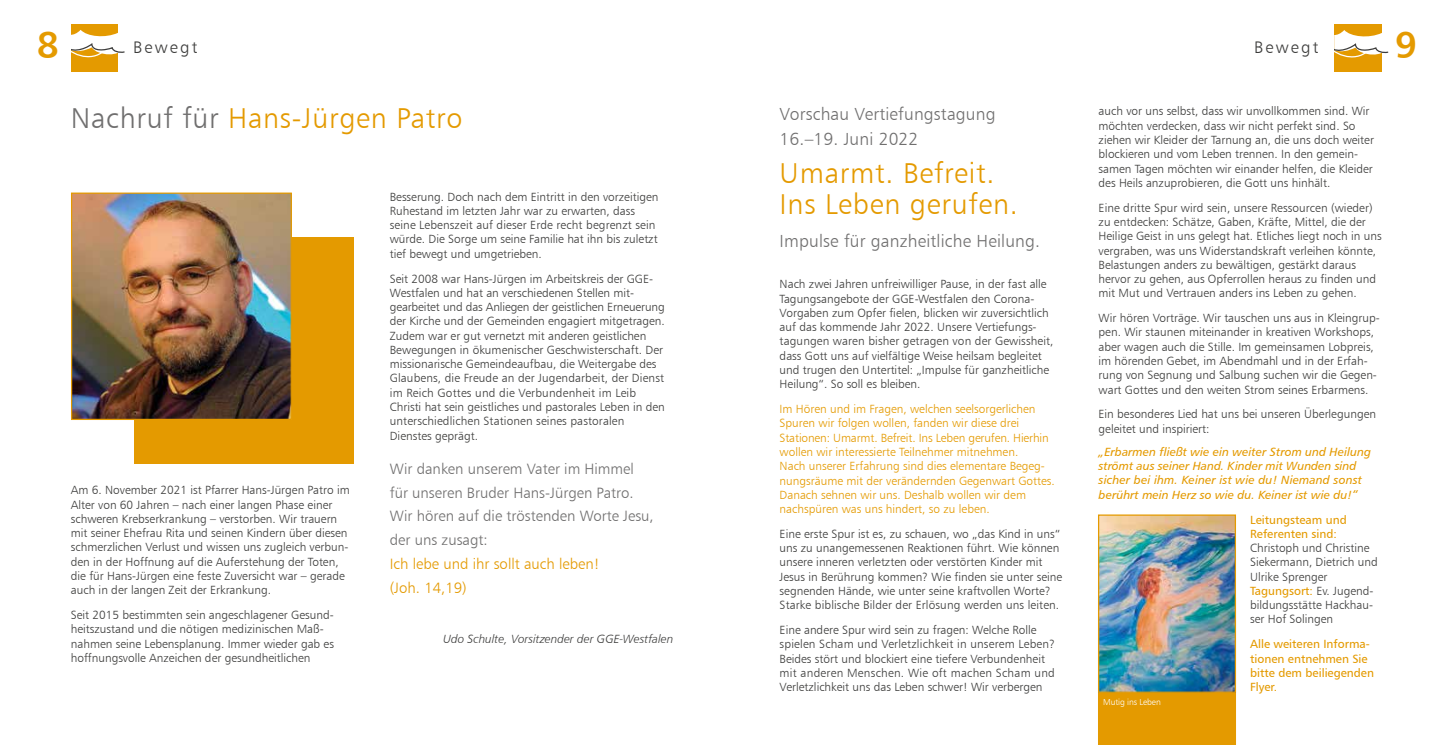
<style>
.page{position:relative;width:1453px;height:745px;background:#fff}
.page>*{position:absolute;margin:0;border:0;box-sizing:border-box;transform-origin:0 0}
.t1{font:37.5px "Humanist 777 BT Bold B";color:#e49a00}
.t2{font:28.75px/31.2px "Humanist 777 BT Light B";letter-spacing:.025em;color:#e49a00}
.t3{font:17.5px/25px "Humanist 777 BT Light B";letter-spacing:.01em;color:#706f6f}
.t4{font:16.75px "Humanist 777 BT Light B";letter-spacing:.13em;color:#3c3c3b}
.t5{font:15px/23.8px "Humanist 777 BT Light B";color:#706f6f}
.t6{font:15px/23.8px "Humanist 777 BT Light B";color:#e49a00}
.t7{font:11.88px/14.2px "Humanist 777 BT Light B";color:#3c3c3b}
.t8{font:11.88px/14.2px "Humanist 777 BT Light B";color:#e49a00}
.t9{font:11.88px/14.2px "Humanist 777 BT Italic B";color:#e49a00}
.t10{font:11.88px/14.2px "Humanist 777 BT Roman B";color:#e49a00}
.t11{font:11.88px "Humanist 777 BT Light Italic B";color:#3c3c3b}
.t12{font:8.62px "Humanist 777 BT Light B";letter-spacing:-.01em;color:#fff}
.s1{color:#706f6f}
.s2{font-family:"Humanist 777 BT Light B";color:#3c3c3b}
</style>
<div class="page">
<div style="left:71px;top:24px;width:47px;height:48px;background:#e49a00"></div>
<svg style="left:71px;top:30px;width:54px;height:28px"></svg>
<div style="left:1334px;top:24px;width:48px;height:48px;background:#e49a00"></div>
<svg style="left:1334px;top:30px;width:55px;height:28px"></svg>
<div style="left:1098px;top:692px;width:138px;height:52px;background:#e49a00"></div>
<div style="left:134px;top:238px;width:220px;height:225px;background:#e49a00"></div>
<img style="left:1100px;top:516px;width:134px;height:174px">
<div style="left:1098px;top:514px;width:138px;height:178px;border:1px solid #e49a00"></div>
<img style="left:73px;top:194px;width:217px;height:224px">
<div style="left:71px;top:192px;width:221px;height:228px;border:1px solid #e49a00"></div>
<h1 class="t1" style="left:37px;top:21px;width:24px">8</h1>
<h3 class="t4" style="left:133px;top:37px;width:66px">Bewegt</h3>
<h3 class="t4" style="left:1254px;top:37px;width:66px">Bewegt</h3>
<h1 class="t1" style="left:1395px;top:21px;width:24px">9</h1>
<h3 class="t3" style="left:780px;top:101px;width:217px">Vorschau Vertiefungstagung<br>16.–19. Juni 2022</h3>
<h2 class="t2" style="left:780px;top:157px;width:240px">Umarmt. Befreit.<br>Ins Leben gerufen.</h2>
<h3 class="t3" style="left:780px;top:227px;width:262px">Impulse für ganzheitliche Heilung.</h3>
<h2 class="t2" style="left:71px;top:102px;width:393px"><span class="s1">Nachruf für</span> Hans-Jürgen Patro</h2>
<p class="t7" style="left:1098px;top:104px;width:277px">auch vor uns selbst, dass wir unvollkommen sind. Wir möchten verdecken, dass wir nicht perfekt sind. So ziehen wir Kleider der Tarnung an, die uns doch weiter blockieren und vom Leben trennen. In den gemein&shy;samen Tagen möchten wir einander helfen, die Kleider des Heils anzuprobieren, die Gott uns hinhält.</p>
<p class="t7" style="left:1098px;top:200px;width:285px">Eine dritte Spur wird sein, unsere Ressourcen (wieder) zu entdecken: Schätze, Gaben, Kräfte, Mittel, die der Heilige Geist in uns gelegt hat. Etliches liegt noch in uns vergraben, was uns Widerstandskraft verleihen könnte, Belastungen anders zu bewältigen, gestärkt daraus hervor zu gehen, aus Opferrollen heraus zu finden und mit Mut und Vertrauen anders ins Leben zu gehen.</p>
<p class="t7" style="left:1098px;top:310px;width:283px">Wir hören Vorträge. Wir tauschen uns aus in Kleingrup&shy;pen. Wir staunen miteinander in kreativen Workshops, aber wagen auch die Stille. Im gemeinsamen Lobpreis, im hörenden Gebet, im Abendmahl und in der Erfah&shy;rung von Segnung und Salbung suchen wir die Gegen&shy;wart Gottes und den weiten Strom seines Erbarmens.</p>
<p class="t7" style="left:1098px;top:407px;width:279px">Ein besonderes Lied hat uns bei unseren Überlegungen geleitet und inspiriert:</p>
<p class="t9" style="left:1098px;top:444px;width:274px">„Erbarmen fließt wie ein weiter Strom und Heilung strömt aus seiner Hand. Kinder mit Wunden sind sicher bei ihm. Keiner ist wie du! Niemand sonst berührt mein Herz so wie du. Keiner ist wie du!“</p>
<p class="t10" style="left:1250px;top:511px;width:98px">Leitungsteam und<br>Referenten sind:</p>
<p class="t7" style="left:1250px;top:540px;width:129px">Christoph und Christine<br>Siekermann, Dietrich und<br>Ulrike Sprenger</p>
<p class="t10" style="left:1250px;top:583px;width:125px">Tagungsort: <span class="s2">Ev. Jugend-</span></p>
<p class="t7" style="left:1250px;top:597px;width:124px">bildungsstätte Hackhau&shy;ser Hof Solingen</p>
<p class="t10" style="left:1250px;top:636px;width:125px">Alle weiteren Informa&shy;tionen entnehmen Sie bitte dem beiliegenden<br>Flyer.</p>
<p class="t7" style="left:390px;top:189px;width:270px">Besserung. Doch nach dem Eintritt in den vorzeitigen Ruhestand im letzten Jahr war zu erwarten, dass seine Lebenszeit auf dieser Erde recht begrenzt sein würde. Die Sorge um seine Familie hat ihn bis zuletzt tief bewegt und umgetrieben.</p>
<p class="t7" style="left:390px;top:271px;width:277px">Seit 2008 war Hans-Jürgen im Arbeitskreis der GGE-Westfalen und hat an verschiedenen Stellen mit&shy;gearbeitet und das Anliegen der geistlichen Erneuerung der Kirche und der Gemeinden engagiert mitgetragen.<br>Zudem war er gut vernetzt mit anderen geistlichen Bewegungen in ökumenischer Geschwisterschaft. Der missionarische Gemeindeaufbau, die Weitergabe des Glaubens, die Freude an der Jugendarbeit, der Dienst im Reich Gottes und die Verbundenheit im Leib Christi hat sein geistliches und pastorales Leben in den unterschiedlichen Stationen seines pastoralen Dienstes geprägt.</p>
<p class="t5" style="left:390px;top:456px;width:265px">Wir danken unserem Vater im Himmel für unseren Bruder Hans-Jürgen Patro.<br>Wir hören auf die tröstenden Worte Jesu, der uns zusagt:</p>
<p class="t6" style="left:390px;top:551px;width:211px">Ich lebe und ihr sollt auch leben! (Joh. 14,19)</p>
<p class="t11" style="left:443px;top:630px;width:232px">Udo Schulte, Vorsitzender der GGE-Westfalen</p>
<p class="t7" style="left:780px;top:277px;width:275px">Nach zwei Jahren unfreiwilliger Pause, in der fast alle Tagungsangebote der GGE-Westfalen den Corona-Vorgaben zum Opfer fielen, blicken wir zuversichtlich auf das kommende Jahr 2022. Unsere Vertiefungs&shy;tagungen waren bisher getragen von der Gewissheit, dass Gott uns auf vielfältige Weise heilsam begleitet und trugen den Untertitel: „Impulse für ganzheitliche Heilung“. So soll es bleiben.</p>
<p class="t8" style="left:780px;top:401px;width:277px">Im Hören und im Fragen, welchen seelsorgerlichen Spuren wir folgen wollen, fanden wir diese drei Stationen: Umarmt. Befreit. Ins Leben gerufen. Hierhin wollen wir interessierte Teilnehmer mitnehmen.<br>Nach unserer Erfahrung sind dies elementare Begeg&shy;nungsräume mit der verändernden Gegenwart Gottes.<br>Danach sehnen wir uns. Deshalb wollen wir dem nachspüren was uns hindert, so zu leben.</p>
<p class="t7" style="left:780px;top:526px;width:284px">Eine erste Spur ist es, zu schauen, wo „das Kind in uns“ uns zu unangemessenen Reaktionen führt. Wie können unsere inneren verletzten oder verstörten Kinder mit Jesus in Berührung kommen? Wie finden sie unter seine segnenden Hände, wie unter seine kraftvollen Worte?<br>Starke biblische Bilder der Erlösung werden uns leiten.</p>
<p class="t7" style="left:780px;top:622px;width:277px">Eine andere Spur wird sein zu fragen: Welche Rolle spielen Scham und Verletzlichkeit in unserem Leben?<br>Beides stört und blockiert eine tiefere Verbundenheit mit anderen Menschen. Wie oft machen Scham und Verletzlichkeit uns das Leben schwer! Wir verbergen</p>
<p class="t7" style="left:71px;top:482px;width:280px">Am 6. November 2021 ist Pfarrer Hans-Jürgen Patro im Alter von 60 Jahren – nach einer langen Phase einer schweren Krebserkrankung – verstorben. Wir trauern mit seiner Ehefrau Rita und seinen Kindern über diesen schmerzlichen Verlust und wissen uns zugleich verbun&shy;den in der Hoffnung auf die Auferstehung der Toten, die für Hans-Jürgen eine feste Zuversicht war – gerade auch in der langen Zeit der Erkrankung.</p>
<p class="t7" style="left:71px;top:607px;width:265px">Seit 2015 bestimmten sein angeschlagener Gesund&shy;heitszustand und die nötigen medizinischen Maß&shy;nahmen seine Lebensplanung. Immer wieder gab es hoffnungsvolle Anzeichen der gesundheitlichen</p>
<p class="t12" style="left:1103px;top:696px;width:59px">Mutig ins Leben</p>
</div>
